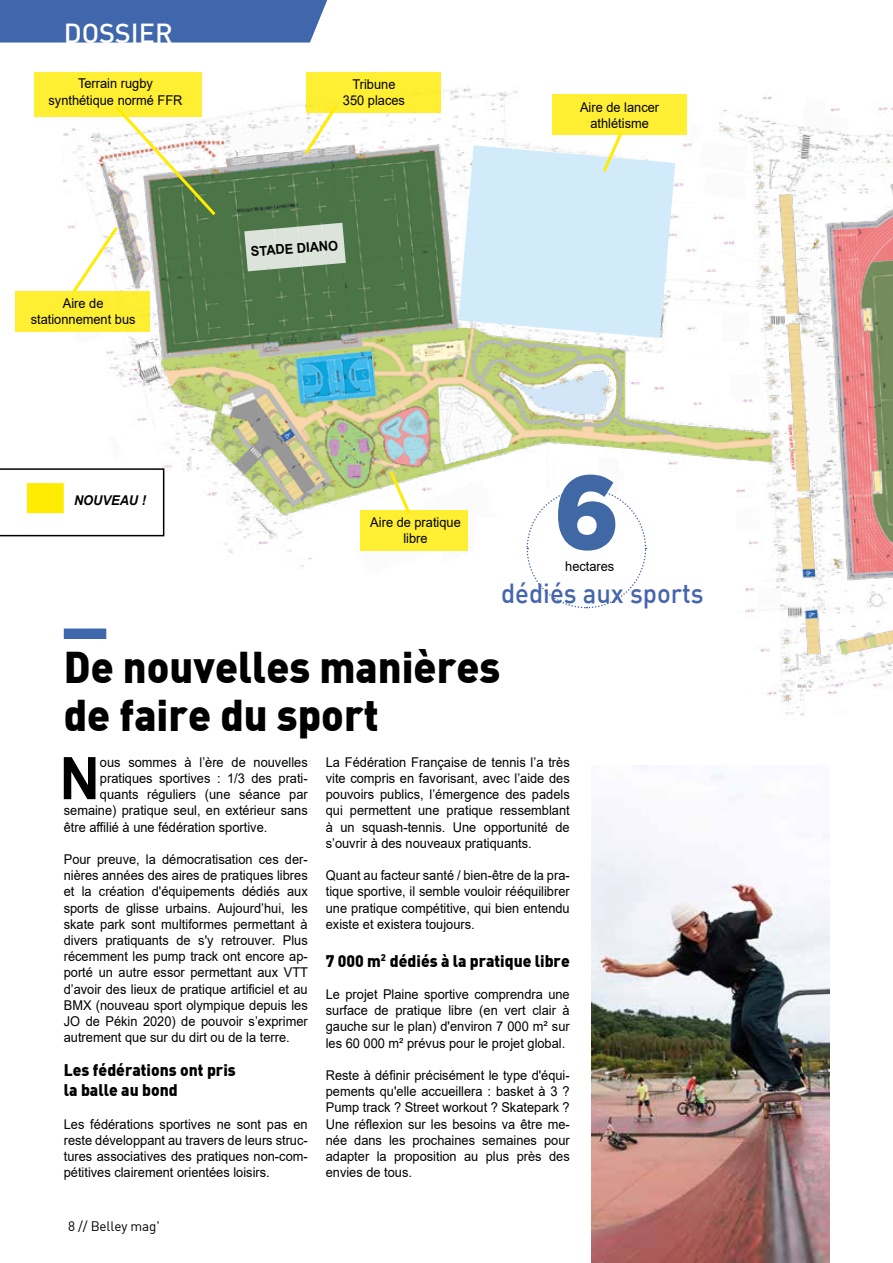
<style>
.page{position:relative;width:893px;height:1263px;background:#fff}
.page>*{position:absolute;margin:0;border:0;box-sizing:border-box;transform-origin:0 0}
.t1{font:900 104.4px "Gotham";color:#3f68a4;scale:.95 1}
.t2{font:700 58.8px "Arial";color:#000;scale:.95 1}
.t3{font:900 43.5px/48px "DIN";color:#000;scale:.95 1}
.t4{font:500 27px "DIN";color:#4565ad;scale:.95 1}
.t5{font:500 27px "DIN";color:#fff}
.t6{font:900 16.5px/19.8px "DIN";color:#000;scale:.95 1}
.t7{font:13.5px/16.2px "Arial";color:#000;text-align:justify;scale:.95 1}
.t8{font:13.5px "DIN";letter-spacing:-.01em;color:#000}
.t9{font:700 13.5px "Arial";color:#000;scale:.95 1}
.t10{font:italic 700 13.5px "Arial";color:#000;scale:.95 1}
</style>
<div class="page">
<svg style="left:0;top:468px;width:64px;height:68px"></svg>
<img style="left:64px;top:85px;width:829px;height:631px">
<div style="left:0;top:0;width:327px;height:43px;background:#4067ab"></div>
<div style="left:64px;top:628px;width:42px;height:11px;background:#4067ab"></div>
<img style="left:591px;top:766px;width:238px;height:497px">
<div style="left:475px;top:517px;width:259px;height:129px;background:#fff"></div>
<svg style="left:526px;top:488px;width:121px;height:121px"></svg>
<svg style="left:244px;top:223px;width:102px;height:48px;background:#bfcdbe"></svg>
<div style="left:360px;top:511px;width:107px;height:40px;background:#feef32"></div>
<div style="left:27px;top:483px;width:37px;height:30px;background:#ffec00"></div>
<div style="left:306px;top:73px;width:134px;height:40px;background:#ffef33"></div>
<svg style="left:302px;top:102px;width:38px;height:55px"></svg>
<div style="left:553px;top:95px;width:134px;height:40px;background:#ffef33"></div>
<svg style="left:458px;top:128px;width:217px;height:210px"></svg>
<div style="left:16px;top:291px;width:134px;height:40px;background:#ffef33"></div>
<div style="left:34px;top:72px;width:167px;height:45px;background:#ffef33"></div>
<svg style="left:69px;top:102px;width:150px;height:194px"></svg>
<svg style="left:387px;top:468px;width:26px;height:46px"></svg>
<h3 class="t5" style="left:64px;top:16px;width:110px">DOSSIER</h3>
<p class="t7" style="left:49px;top:75px;width:143px;text-align:center">Terrain rugby synthétique normé FFR</p>
<p class="t7" style="left:31px;top:295px;width:112px;text-align:center">Aire de stationnement bus</p>
<p class="t10" style="left:74px;top:491px;width:77px">NOUVEAU !</p>
<p class="t7" style="left:343px;top:76px;width:67px;text-align:center">Tribune<br>350 places</p>
<p class="t9" style="left:250px;top:242px;width:93px;rotate:-4deg">STADE DIANO</p>
<p class="t7" style="left:580px;top:99px;width:85px;text-align:center">Aire de lancer athlétisme</p>
<p class="t7" style="left:370px;top:514px;width:97px;text-align:center">Aire de pratique libre</p>
<h1 class="t1" style="left:554px;top:452px;width:71px">6</h1>
<p class="t7" style="left:565px;top:558px;width:53px">hectares</p>
<h3 class="t4" style="left:501px;top:575px;width:215px">dédiés aux sports</h3>
<h3 class="t3" style="left:64px;top:641px;width:461px">De nouvelles manières de faire du sport</h3>
<h2 class="t2" style="left:60px;top:737px;width:44px">N</h2>
<p class="t7" style="left:100px;top:754px;width:220px">ous sommes à l’ère de nouvelles</p>
<p class="t7" style="left:326px;top:754px;width:258px">La Fédération Française de tennis l’a très vite compris en favorisant, avec l’aide des pouvoirs publics, l’émergence des padels qui permettent une pratique ressemblant à un squash-tennis. Une opportunité de s’ouvrir à des nouveaux pratiquants.</p>
<p class="t7" style="left:326px;top:867px;width:258px">Quant au facteur santé / bien-être de la pra&shy;tique sportive, il semble vouloir rééquilibrer une pratique compétitive, qui bien entendu existe et existera toujours.</p>
<p class="t6" style="left:326px;top:950px;width:258px">7 000 m<sup>2</sup> dédiés à la pratique libre</p>
<p class="t7" style="left:326px;top:986px;width:258px">Le projet Plaine sportive comprendra une surface de pratique libre (en vert clair à gauche sur le plan) d'environ 7 000 m² sur les 60 000 m² prévus pour le projet global.</p>
<p class="t7" style="left:326px;top:1067px;width:258px">Reste à définir précisément le type d'équi&shy;pements qu'elle accueillera : basket à 3 ?<br>Pump track ? Street workout ? Skatepark ?<br>Une réflexion sur les besoins va être me&shy;née dans les prochaines semaines pour adapter la proposition au plus près des envies de tous.</p>
<p class="t7" style="left:100px;top:770px;width:220px">pratiques sportives : 1/3 des prati-</p>
<p class="t7" style="left:100px;top:786px;width:220px">quants réguliers (une séance par</p>
<p class="t7" style="left:64px;top:802px;width:258px">semaine) pratique seul, en extérieur sans</p>
<p class="t7" style="left:64px;top:819px;width:216px">être affilié à une fédération sportive.</p>
<p class="t7" style="left:64px;top:851px;width:259px">Pour preuve, la démocratisation ces der&shy;nières années des aires de pratiques libres et la création d'équipements dédiés aux sports de glisse urbains. Aujourd’hui, les skate park sont multiformes permettant à divers pratiquants de s'y retrouver. Plus récemment les pump track ont encore ap&shy;porté un autre essor permettant aux VTT d’avoir des lieux de pratique artificiel et au BMX (nouveau sport olympique depuis les JO de Pékin 2020) de pouvoir s’exprimer autrement que sur du dirt ou de la terre.</p>
<p class="t6" style="left:64px;top:1060px;width:183px">Les fédérations ont pris la balle au bond</p>
<p class="t7" style="left:64px;top:1116px;width:258px">Les fédérations sportives ne sont pas en reste développant au travers de leurs struc&shy;tures associatives des pratiques non-com&shy;pétitives clairement orientées loisirs.</p>
<p class="t8" style="left:68px;top:1217px;width:93px">8 // Belley mag'</p>
</div>
